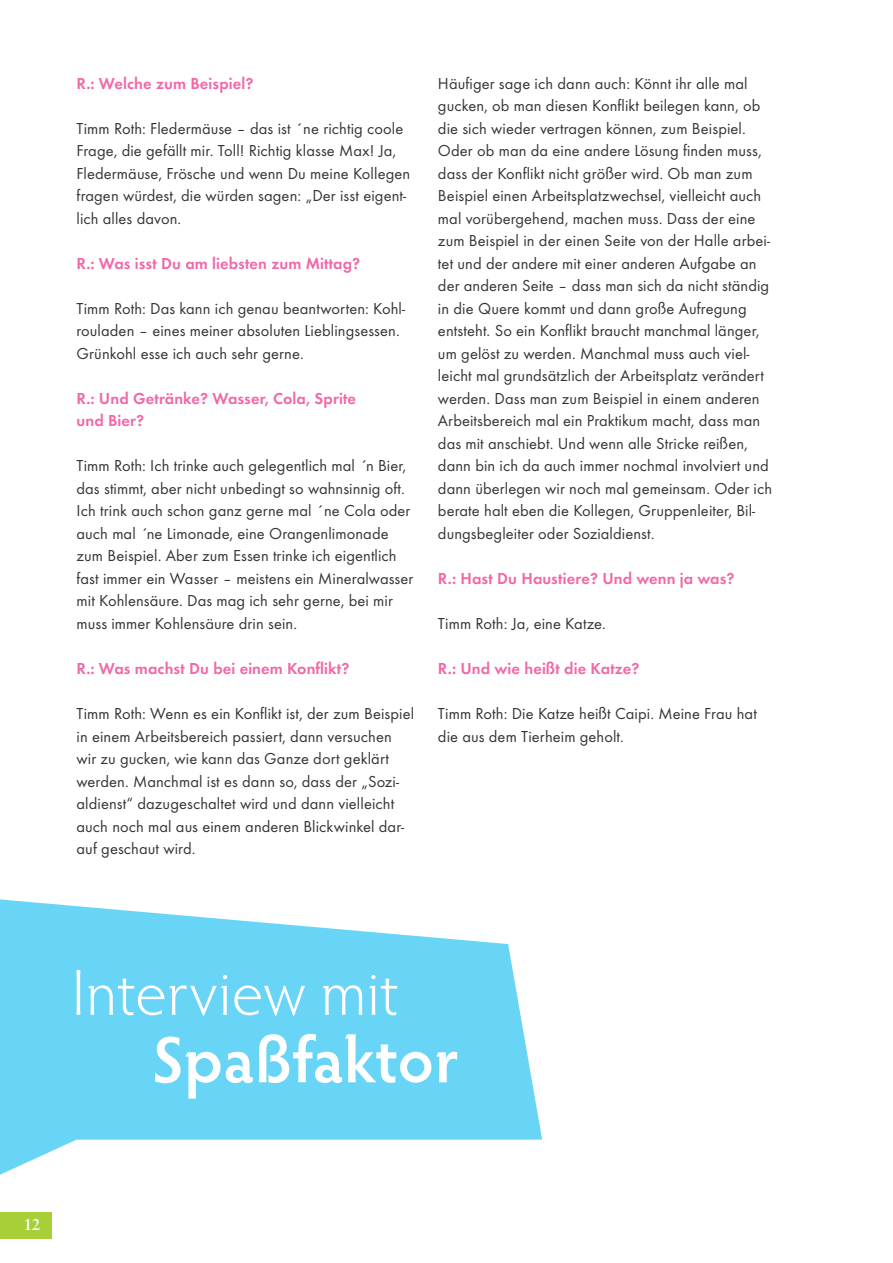
<style>
.page{position:relative;width:893px;height:1263px;background:#fff}
.page>*{position:absolute;margin:0;border:0;box-sizing:border-box;transform-origin:0 0}
.t1{font:16.5px/22.5px "Function";letter-spacing:.005em;color:#363536}
.t2{font:600 16.5px "Function";letter-spacing:.005em;color:#f168a8}
.t3{font:500 16.5px "Savoy";color:#fff}
</style>
<div class="page">
<div style="left:0;top:1212px;width:51px;height:27px;background:#a9cf38"></div>
<svg style="left:0;top:899px;width:542px;height:276px;fill:#69d5f6"></svg>
<svg style="left:155px;top:1034px;width:302px;height:64px"></svg>
<svg style="left:76px;top:970px;width:321px;height:46px;background:#82dcf7"></svg>
<p class="t2" style="left:77px;top:74px;width:179px">R.: Welche zum Beispiel?</p>
<p class="t1" style="left:77px;top:117px;width:335px">Timm Roth: Fledermäuse – das ist ´ne richtig coole Frage, die gefällt mir. Toll! Richtig klasse Max! Ja, Fledermäuse, Frösche und wenn Du meine Kollegen fragen würdest, die würden sagen: „Der isst eigent&shy;lich alles davon.</p>
<p class="t2" style="left:77px;top:254px;width:285px">R.: Was isst Du am liebsten zum Mittag?</p>
<p class="t1" style="left:77px;top:297px;width:330px">Timm Roth: Das kann ich genau beantworten: Kohl&shy;rouladen – eines meiner absoluten Lieblingsessen.<br>Grünkohl esse ich auch sehr gerne.</p>
<p class="t2" style="left:77px;top:389px;width:281px">R.: Und Getränke? Wasser, Cola, Sprite</p>
<p class="t2" style="left:77px;top:411px;width:69px">und Bier?</p>
<p class="t1" style="left:77px;top:455px;width:338px">Timm Roth: Ich trinke auch gelegentlich mal ´n Bier, das stimmt, aber nicht unbedingt so wahnsinnig oft.<br>Ich trink auch schon ganz gerne mal ´ne Cola oder auch mal ´ne Limonade, eine Orangenlimonade zum Beispiel. Aber zum Essen trinke ich eigentlich fast immer ein Wasser – meistens ein Mineralwasser mit Kohlensäure. Das mag ich sehr gerne, bei mir muss immer Kohlensäure drin sein.</p>
<p class="t2" style="left:77px;top:659px;width:274px">R.: Was machst Du bei einem Konflikt?</p>
<p class="t1" style="left:77px;top:702px;width:339px">Timm Roth: Wenn es ein Konflikt ist, der zum Beispiel in einem Arbeitsbereich passiert, dann versuchen wir zu gucken, wie kann das Ganze dort geklärt werden. Manchmal ist es dann so, dass der „Sozi&shy;aldienst“ dazugeschaltet wird und dann vielleicht auch noch mal aus einem anderen Blickwinkel dar&shy;auf geschaut wird.</p>
<p class="t1" style="left:438px;top:72px;width:336px">Häufiger sage ich dann auch: Könnt ihr alle mal gucken, ob man diesen Konflikt beilegen kann, ob die sich wieder vertragen können, zum Beispiel.<br>Oder ob man da eine andere Lösung finden muss, dass der Konflikt nicht größer wird. Ob man zum Beispiel einen Arbeitsplatzwechsel, vielleicht auch mal vorübergehend, machen muss. Dass der eine zum Beispiel in der einen Seite von der Halle arbei&shy;tet und der andere mit einer anderen Aufgabe an der anderen Seite – dass man sich da nicht ständig in die Quere kommt und dann große Aufregung entsteht. So ein Konflikt braucht manchmal länger, um gelöst zu werden. Manchmal muss auch viel&shy;leicht mal grundsätzlich der Arbeitsplatz verändert werden. Dass man zum Beispiel in einem anderen Arbeitsbereich mal ein Praktikum macht, dass man das mit anschiebt. Und wenn alle Stricke reißen, dann bin ich da auch immer nochmal involviert und dann überlegen wir noch mal gemeinsam. Oder ich berate halt eben die Kollegen, Gruppenleiter, Bil&shy;dungsbegleiter oder Sozialdienst.</p>
<p class="t2" style="left:438px;top:569px;width:298px">R.: Hast Du Haustiere? Und wenn ja was?</p>
<p class="t1" style="left:438px;top:612px;width:169px">Timm Roth: Ja, eine Katze.</p>
<p class="t2" style="left:438px;top:659px;width:203px">R.: Und wie heißt die Katze?</p>
<p class="t1" style="left:438px;top:702px;width:320px">Timm Roth: Die Katze heißt Caipi. Meine Frau hat die aus dem Tierheim geholt.</p>
<p class="t3" style="left:23px;top:1215px;width:19px">12</p>
</div>
